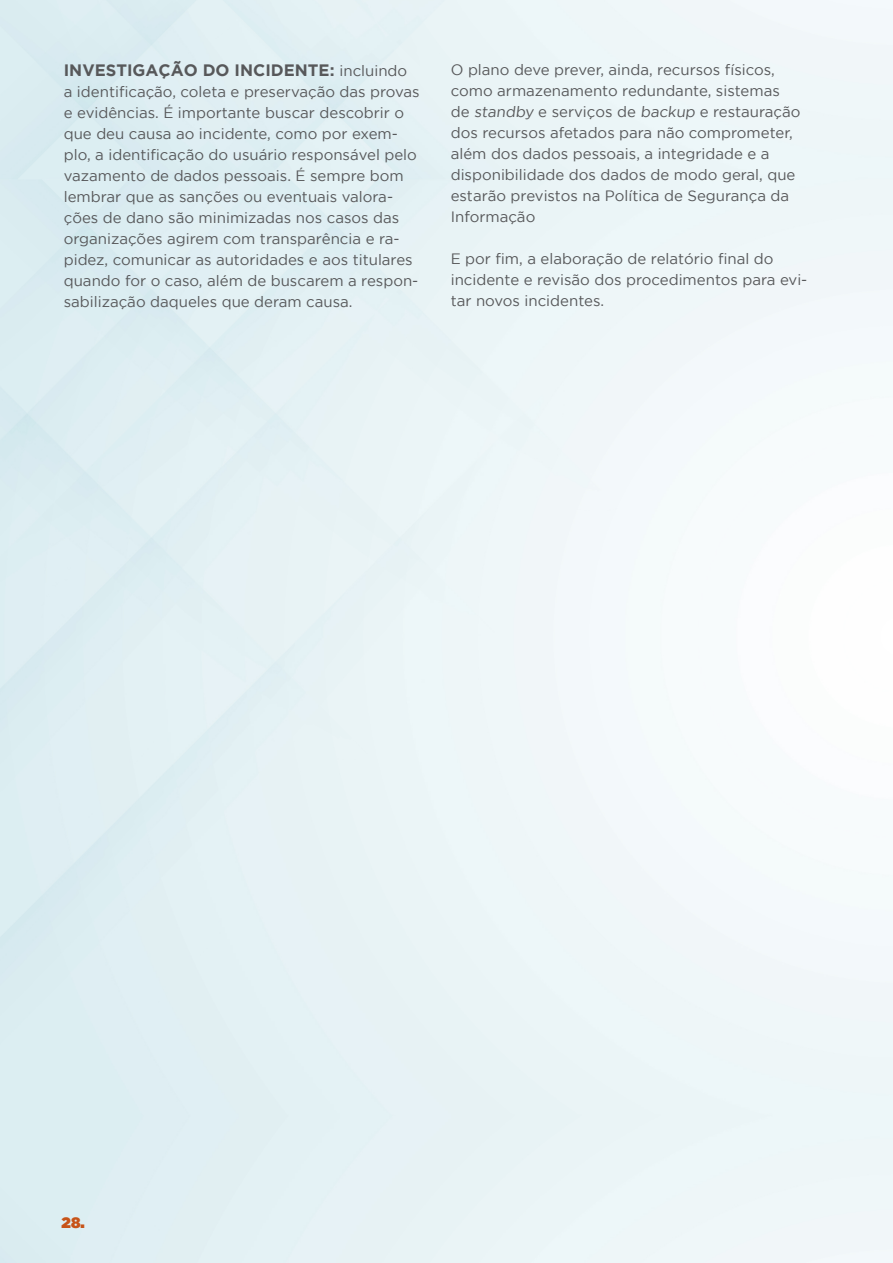
<style>
.page{position:relative;width:893px;height:1263px;background:#fff}
.page>*{position:absolute;margin:0;border:0;box-sizing:border-box;transform-origin:0 0}
.TEXTO{font:700 16.5px "Gotham";color:#57585a}
.TEXTO-2{font:15px/21px "Gotham";color:#57585a}
.t1{font:15px "Gotham Ultra";color:#c75318}
.s1{font-weight:400;font-size:15px}
</style>
<div class="page">
<p class="TEXTO" style="left:64px;top:60px;width:345px">INVESTIGAÇÃO DO INCIDENTE: <span class="s1">incluindo</span></p>
<p class="TEXTO-2" style="left:64px;top:81px;width:357px">a identificação, coleta e preservação das provas e evidências. É importante buscar descobrir o que deu causa ao incidente, como por exem&shy;plo, a identificação do usuário responsável pelo vazamento de dados pessoais. É sempre bom lembrar que as sanções ou eventuais valora&shy;ções de dano são minimizadas nos casos das organizações agirem com transparência e ra&shy;pidez, comunicar as autoridades e aos titulares quando for o caso, além de buscarem a respon&shy;sabilização daqueles que deram causa.</p>
<p class="TEXTO-2" style="left:451px;top:59px;width:351px">O plano deve prever, ainda, recursos físicos, como armazenamento redundante, sistemas de standby e serviços de backup e restauração dos recursos afetados para não comprometer, além dos dados pessoais, a integridade e a disponibilidade dos dados de modo geral, que estarão previstos na Política de Segurança da Informação</p>
<p class="TEXTO-2" style="left:451px;top:248px;width:358px">E por fim, a elaboração de relatório final do incidente e revisão dos procedimentos para evi&shy;tar novos incidentes.</p>
<p class="t1" style="left:62px;top:1213px;width:25px">28.</p>
</div>
